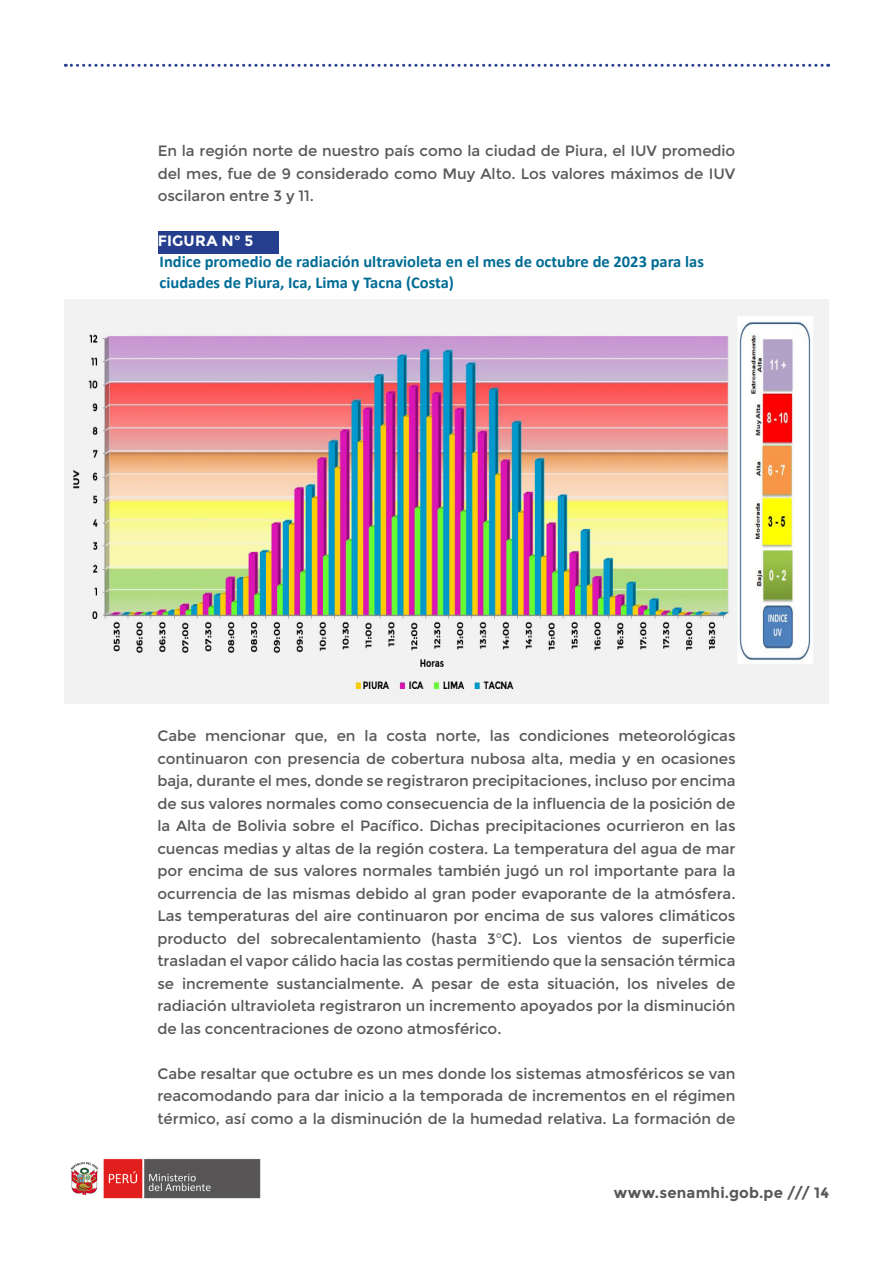
<style>
.page{position:relative;width:893px;height:1263px;background:#fff}
.page>*{position:absolute;margin:0;border:0;box-sizing:border-box;transform-origin:0 0}
.tex-_de_gráfico_nro_1_2_3{font:700 16.5px/21px "Calibri";color:#006c95}
.t1{font:15px/22.5px "Montserrat";letter-spacing:-.005em;color:#57585a;text-align:justify}
.t2{font:700 15px "Montserrat";letter-spacing:.01em;color:#57585a}
.tex-_de_gráfico_nro_1_2_3-2{font:700 15px "Montserrat";letter-spacing:.01em;color:#fff}
</style>
<div class="page">
<svg style="left:65px;top:64px;width:764px;height:3px"></svg>
<img style="left:70px;top:1158px;width:191px;height:41px">
<div style="left:158px;top:232px;width:121px;height:22px;background:#253f8e"></div>
<img style="left:65px;top:299px;width:763px;height:404px">
<p class="t1" style="left:158px;top:140px;width:579px">En la región norte de nuestro país como la ciudad de Piura, el IUV promedio del mes, fue de 9 considerado como Muy Alto. Los valores máximos de IUV oscilaron entre 3 y 11.</p>
<p class="tex-_de_gráfico_nro_1_2_3-2" style="left:158px;top:232px;width:97px">FIGURA N° 5</p>
<p class="tex-_de_gráfico_nro_1_2_3" style="left:160px;top:251px;width:546px">Indice promedio de radiación ultravioleta en el mes de octubre de 2023 para las ciudades de Piura, Ica, Lima y Tacna (Costa)</p>
<p class="t1" style="left:157px;top:725px;width:580px">Cabe mencionar que, en la costa norte, las condiciones meteorológicas continuaron con presencia de cobertura nubosa alta, media y en ocasiones baja, durante el mes, donde se registraron precipitaciones, incluso por encima de sus valores normales como consecuencia de la influencia de la posición de la Alta de Bolivia sobre el Pacífico. Dichas precipitaciones ocurrieron en las cuencas medias y altas de la región costera. La temperatura del agua de mar por encima de sus valores normales también jugó un rol importante para la ocurrencia de las mismas debido al gran poder evaporante de la atmósfera.<br>Las temperaturas del aire continuaron por encima de sus valores climáticos producto del sobrecalentamiento (hasta 3°C). Los vientos de superficie trasladan el vapor cálido hacia las costas permitiendo que la sensación térmica se incremente sustancialmente. A pesar de esta situación, los niveles de radiación ultravioleta registraron un incremento apoyados por la disminución de las concentraciones de ozono atmosférico.</p>
<p class="t1" style="left:157px;top:1062px;width:580px">Cabe resaltar que octubre es un mes donde los sistemas atmosféricos se van reacomodando para dar inicio a la temporada de incrementos en el régimen térmico, así como a la disminución de la humedad relativa. La formación de</p>
<p class="t2" style="left:614px;top:1184px;width:217px">www.senamhi.gob.pe /// 14</p>
</div>
